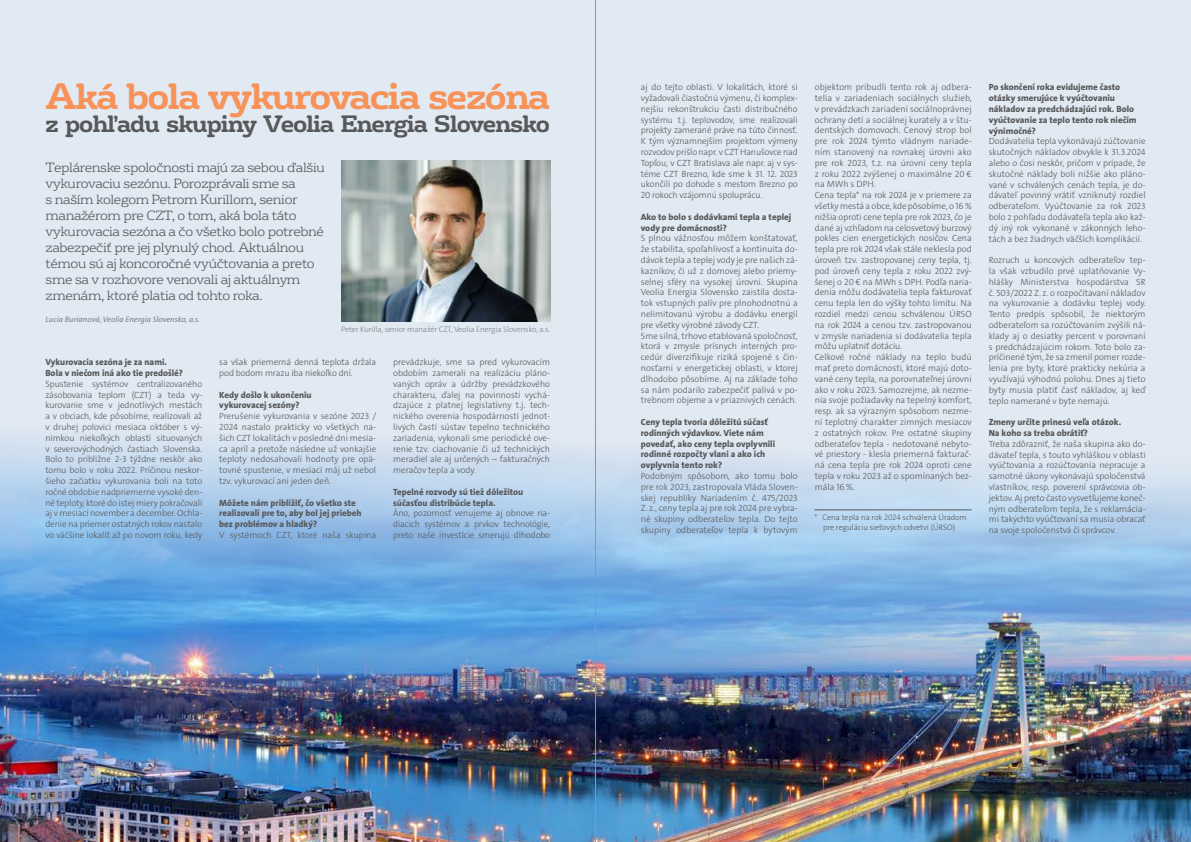
<style>
.page{position:relative;width:1191px;height:842px;background:#e1e9f2}
.page>*{position:absolute;margin:0;border:0;box-sizing:border-box;transform-origin:0 0}
.t1{font:700 35.5px "FS Rufus";letter-spacing:-.05em;color:#f79258}
.t2{font:700 23px "FS Rufus";letter-spacing:-.05em;color:#57585a}
.t3{font:300 13px/16px "FS Rufus";letter-spacing:-.03em;color:#57585a}
.t4{font:300 12px "FS Rufus";color:#231f20}
.t5{font:9px/10.8px "The Sans Veolia W3 Lig";color:#57585a;text-align:justify}
.t6{font:9px/10.8px "The Sans Veolia W8 Ex Bld";color:#57585a}
.t7{font:8px/9.6px "The Sans Veolia W3 Lig";color:#57585a;text-align:center}
.t8{font:8px "The Sans Veolia W3 Lig";letter-spacing:-.01em;color:#808285}
.t9{font:8px "The Sans Veolia W5 Pla It";color:#808285}
</style>
<div class="page">
<img style="left:0;top:439px;width:1191px;height:403px">
<img style="left:341px;top:160px;width:209px;height:161px">
<hr style="left:814px;top:510px;width:157px;height:1px;background:#57585a">
<hr style="left:45px;top:811px;width:1px;height:31px;background:#57585a">
<hr style="left:595px;top:0;width:1px;height:842px;background:#939598">
<h1 class="t1" style="left:45px;top:65px;width:506px">Aká bola vykurovacia sezóna</h1>
<h2 class="t2" style="left:45px;top:104px;width:506px">z pohľadu skupiny Veolia Energia Slovensko</h2>
<p class="t3" style="left:46px;top:159px;width:281px">Teplárenske spoločnosti majú za sebou ďalšiu vykurovaciu sezónu. Porozprávali sme sa<br>s naším kolegom Petrom Kurillom, senior manažérom pre CZT, o tom, aká bola táto vykurovacia sezóna a čo všetko bolo potrebné zabezpečiť pre jej plynulý chod. Aktuálnou témou sú aj koncoročné vyúčtovania a preto sme sa v rozhovore venovali aj aktuálnym zmenám, ktoré platia od tohto roka.</p>
<p class="t9" style="left:46px;top:314px;width:156px">Lucia Burianová, Veolia Energia Slovensko, a.s.</p>
<p class="t8" style="left:341px;top:324px;width:210px">Peter Kurilla, senior manažér CZT, Veolia Energia Slovensko, a.s.</p>
<p class="t6" style="left:45px;top:357px;width:139px">Vykurovacia sezóna je za nami.<br>Bola v niečom iná ako tie predošlé?</p>
<p class="t5" style="left:45px;top:378px;width:158px">Spustenie systémov centralizovaného zásobovania teplom (CZT) a teda vy&shy;kurovanie sme v jednotlivých mestách a v obciach, kde pôsobíme, realizovali až v druhej polovici mesiaca október s vý&shy;nimkou niekoľkých oblastí situovaných v severovýchodných častiach Slovenska.<br>Bolo to približne 2-3 týždne neskôr ako tomu bolo v roku 2022. Príčinou neskor&shy;šieho začiatku vykurovania boli na toto ročné obdobie nadpriemerne vysoké den&shy;né teploty, ktoré do istej miery pokračovali aj v mesiaci november a december. Ochla&shy;denie na priemer ostatných rokov nastalo vo väčšine lokalít až po novom roku, kedy</p>
<p class="t5" style="left:219px;top:357px;width:158px">sa však priemerná denná teplota držala pod bodom mrazu iba niekoľko dní.</p>
<p class="t6" style="left:219px;top:389px;width:94px">Kedy došlo k ukončeniu vykurovacej sezóny?</p>
<p class="t5" style="left:219px;top:411px;width:158px">Prerušenie vykurovania v sezóne 2023 / 2024 nastalo prakticky vo všetkých na&shy;šich CZT lokalitách v posledné dni mesia&shy;ca apríl a pretože následne už vonkajšie teploty nedosahovali hodnoty pre opä&shy;tovné spustenie, v mesiaci máj už nebol tzv. vykurovací ani jeden deň.</p>
<p class="t6" style="left:219px;top:497px;width:144px">Môžete nám priblížiť, čo všetko ste realizovali pre to, aby bol jej priebeh bez problémov a hladký?</p>
<p class="t5" style="left:219px;top:530px;width:158px">V systémoch CZT, ktoré naša skupina</p>
<p class="t5" style="left:393px;top:357px;width:158px">prevádzkuje, sme sa pred vykurovacím obdobím zamerali na realizáciu pláno&shy;vaných opráv a údržby prevádzkového charakteru, ďalej na povinnosti vychá&shy;dzajúce z platnej legislatívny t.j. tech&shy;nického overenia hospodárnosti jednot&shy;livých častí sústav tepelno technického zariadenia, vykonali sme periodické ove&shy;renie tzv. ciachovanie či už technických meradiel ale aj určených – fakturačných meračov tepla a vody.</p>
<p class="t6" style="left:393px;top:486px;width:132px">Tepelné rozvody sú tiež dôležitou súčasťou distribúcie tepla.</p>
<p class="t5" style="left:393px;top:508px;width:158px">Áno, pozornosť venujeme aj obnove ria&shy;diacich systémov a prvkov technológie, preto naše investície smerujú dlhodobo</p>
<p class="t5" style="left:641px;top:82px;width:158px">aj do tejto oblasti. V lokalitách, ktoré si vyžadovali čiastočnú výmenu, či komplex&shy;nejšiu rekonštrukciu časti distribučného systému t.j. teplovodov, sme realizovali projekty zamerané práve na túto činnosť.<br>K tým významnejším projektom výmeny rozvodov prišlo napr. v CZT Hanušovce nad Topľou, v CZT Bratislava ale napr. aj v sys&shy;téme CZT Brezno, kde sme k 31. 12. 2023 ukončili po dohode s mestom Brezno po 20 rokoch vzájomnú spoluprácu.</p>
<p class="t6" style="left:641px;top:211px;width:152px">Ako to bolo s dodávkami tepla a teplej vody pre domácnosti?</p>
<p class="t5" style="left:641px;top:233px;width:158px;text-align:left">S plnou vážnosťou môžem konštatovať, že stabilita, spoľahlivosť a kontinuita do&shy;dávok tepla a teplej vody je pre našich zá&shy;kazníkov, či už z domovej alebo priemy&shy;selnej sféry na vysokej úrovni. Skupina Veolia Energia Slovensko zaistila dosta&shy;tok vstupných palív pre plnohodnotnú a nelimitovanú výrobu a dodávku energií pre všetky výrobné závody CZT.<br>Sme silná, trhovo etablovaná spoločnosť, ktorá v zmysle prísnych interných pro&shy;cedúr diverzifikuje riziká spojené s čin&shy;nosťami v energetickej oblasti, v ktorej dlhodobo pôsobíme. Aj na základe toho sa nám podarilo zabezpečiť palivá v po&shy;trebnom objeme a v priaznivých cenách.</p>
<p class="t6" style="left:641px;top:417px;width:136px">Ceny tepla tvoria dôležitú súčasť rodinných výdavkov. Viete nám povedať, ako ceny tepla ovplyvnili rodinné rozpočty vlani a ako ich ovplyvnia tento rok?</p>
<p class="t5" style="left:641px;top:471px;width:158px">Podobným spôsobom, ako tomu bolo pre rok 2023, zastropovala Vláda Sloven&shy;skej republiky Nariadením č. 475/2023<br>Z. z., ceny tepla aj pre rok 2024 pre vybra&shy;né skupiny odberateľov tepla. Do tejto skupiny odberateľov tepla k bytovým</p>
<p class="t5" style="left:814px;top:82px;width:158px;text-align:left">objektom pribudli tento rok aj odbera&shy;telia v zariadeniach sociálnych služieb, v prevádzkach zariadení sociálnoprávnej ochrany detí a sociálnej kurately a v štu&shy;dentských domovoch. Cenový strop bol pre rok 2024 týmto vládnym nariade&shy;ním stanovený na rovnakej úrovni ako pre rok 2023, t.z. na úrovni ceny tepla z roku 2022 zvýšenej o maximálne 20 € na MWh s DPH.<br>Cena tepla* na rok 2024 je v priemere za všetky mestá a obce, kde pôsobíme, o 16 % nižšia oproti cene tepla pre rok 2023, čo je dané aj vzhľadom na celosvetový burzový pokles cien energetických nosičov. Cena tepla pre rok 2024 však stále neklesla pod úroveň tzv. zastropovanej ceny tepla, tj. pod úroveň ceny tepla z roku 2022 zvý&shy;šenej o 20 € na MWh s DPH. Podľa naria&shy;denia môžu dodávatelia tepla fakturovať cenu tepla len do výšky tohto limitu. Na rozdiel medzi cenou schválenou ÚRSO na rok 2024 a cenou tzv. zastropovanou v zmysle nariadenia si dodávatelia tepla môžu uplatniť dotáciu.<br>Celkové ročné náklady na teplo budú mať preto domácnosti, ktoré majú doto&shy;vané ceny tepla, na porovnateľnej úrovni ako v roku 2023. Samozrejme, ak nezme&shy;nia svoje požiadavky na tepelný komfort, resp. ak sa výrazným spôsobom nezme&shy;ní teplotný charakter zimných mesiacov z ostatných rokov. Pre ostatné skupiny odberateľov tepla - nedotované nebyto&shy;vé priestory - klesla priemerná fakturač&shy;ná cena tepla pre rok 2024 oproti cene tepla v roku 2023 až o spomínaných bez&shy;mála 16 %.</p>
<p class="t6" style="left:988px;top:82px;width:149px">Po skončení roka evidujeme často otázky smerujúce k vyúčtovaniu nákladov za predchádzajúci rok. Bolo vyúčtovanie za teplo tento rok niečím výnimočné?</p>
<p class="t5" style="left:988px;top:136px;width:158px">Dodávatelia tepla vykonávajú zúčtovanie skutočných nákladov obvykle k 31.3.2024 alebo o čosi neskôr, pričom v prípade, že skutočné náklady boli nižšie ako pláno&shy;vané v schválených cenách tepla, je do&shy;dávateľ povinný vrátiť vzniknutý rozdiel odberateľom. Vyúčtovanie za rok 2023 bolo z pohľadu dodávateľa tepla ako kaž&shy;dý iný rok vykonané v zákonných leho&shy;tách a bez žiadnych väčších komplikácií.</p>
<p class="t5" style="left:988px;top:255px;width:158px">Rozruch u koncových odberateľov tep&shy;la však vzbudilo prvé uplatňovanie Vy&shy;hlášky Ministerstva hospodárstva SR č. 503/2022 Z. z. o rozpočítavaní nákladov na vykurovanie a dodávku teplej vody.<br>Tento predpis spôsobil, že niektorým odberateľom sa rozúčtovaním zvýšili ná&shy;klady aj o desiatky percent v porovnaní s predchádzajúcim rokom. Toto bolo za&shy;príčinené tým, že sa zmenil pomer rozde&shy;lenia pre byty, ktoré prakticky nekúria a využívajú výhodnú polohu. Dnes aj tieto byty musia platiť časť nákladov, aj keď teplo namerané v byte nemajú.</p>
<p class="t6" style="left:988px;top:417px;width:134px">Zmeny určite prinesú veľa otázok.<br>Na koho sa treba obrátiť?</p>
<p class="t5" style="left:988px;top:438px;width:158px">Treba zdôrazniť, že naša skupina ako do&shy;dávateľ tepla, s touto vyhláškou v oblasti vyúčtovania a rozúčtovania nepracuje a samotné úkony vykonávajú spoločenstvá vlastníkov, resp. poverení správcovia ob&shy;jektov. Aj preto často vysvetľujeme koneč&shy;ným odberateľom tepla, že s reklamácia&shy;mi takýchto vyúčtovaní sa musia obracať na svoje spoločenstvá či správcov.</p>
<p class="t7" style="left:814px;top:513px;width:154px">* Cena tepla na rok 2024 schválená Úradom pre reguláciu sieťových odvetví (ÚRSO)</p>
<h3 class="t4" style="left:30px;top:806px;width:10px">4</h3>
</div>
